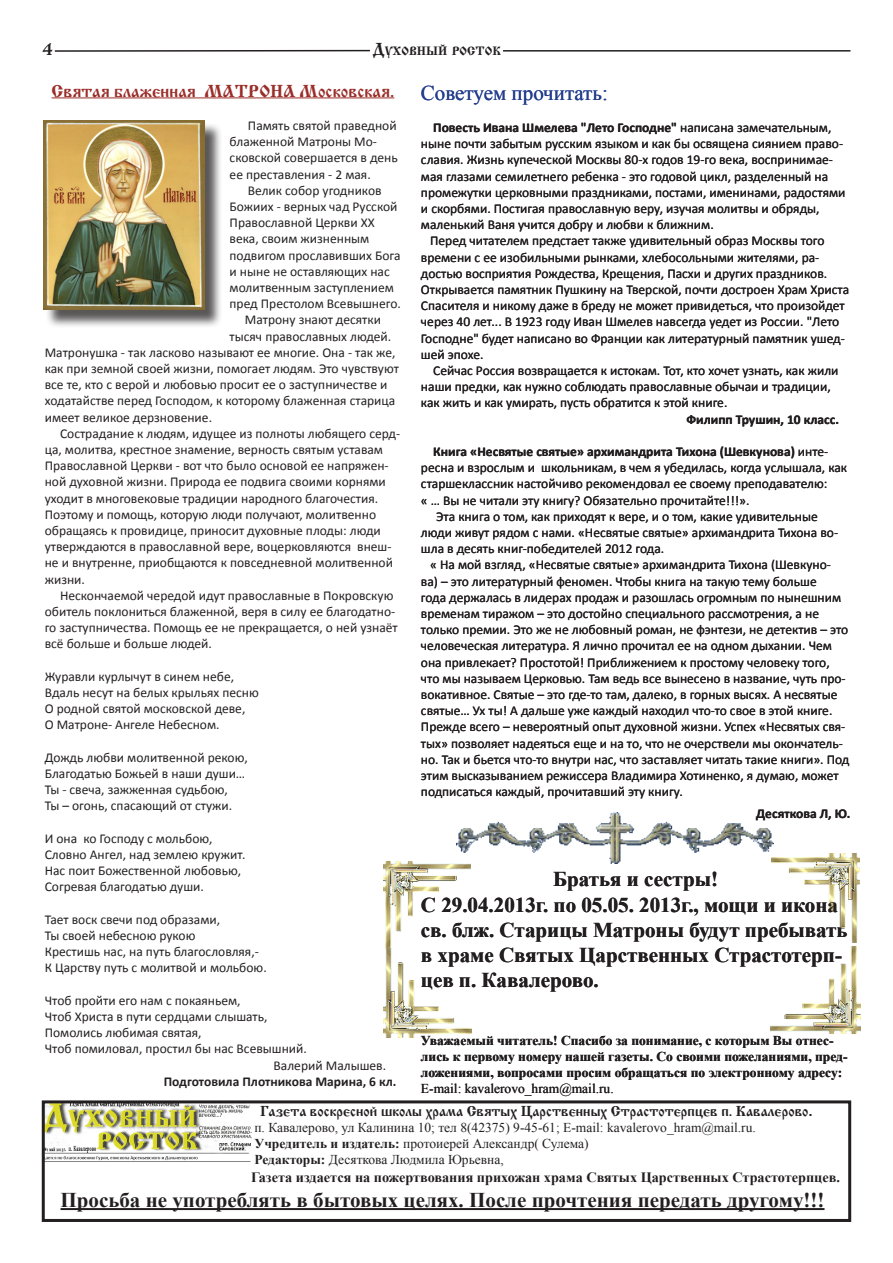
<style>
.page{position:relative;width:893px;height:1263px;background:#fff}
.page>*{position:absolute;margin:0;border:0;box-sizing:border-box;transform-origin:0 0}
.t1{font:700 21px/25.2px "Times New Roman";color:#231f20}
.t2{font:21px "Times New Roman";color:#253f8e}
.t3{font:18px "Cyrillic Old";color:#9a2d29}
.t4{font:18px "Cyrillic Old";color:#231f20}
.t5{font:15px "Cyrillic Old";color:#231f20}
.t6{font:700 14.25px "Times New Roman";color:#231f20}
.t7{font:13.5px/16.2px "Calibri";color:#231f20}
.t8{font:13.5px "Times New Roman";color:#231f20}
.t9{font:700 13.5px/16.2px "Times New Roman";color:#231f20}
.t10{font:700 13.5px "Calibri";color:#231f20}
.t11{font:12.6px "Cyrillic Old";color:#231f20}
.s1{font-size:18px}
.s2{font-weight:700}
</style>
<div class="page">
<hr style="left:55px;top:50px;width:315px;height:2px;background:#231f20">
<hr style="left:503px;top:50px;width:347px;height:2px;background:#231f20">
<div style="left:46px;top:123px;width:177px;height:206px;background:#231f20;opacity:.75"></div>
<img style="left:43px;top:120px;width:161px;height:190px">
<hr style="left:52px;top:98px;width:342px;height:1px;background:#9a2d29">
<img style="left:46px;top:1104px;width:205px;height:58px">
<hr style="left:61px;top:1208px;width:763px;height:2px;background:#231f20">
<div style="left:42px;top:1100px;width:809px;height:122px;border:3px solid #231f20"></div>
<img style="left:771px;top:946px;width:89px;height:88px">
<img style="left:384px;top:861px;width:87px;height:176px">
<img style="left:774px;top:854px;width:85px;height:89px">
<img style="left:456px;top:812px;width:318px;height:52px">
<p class="t4" style="left:43px;top:39px;width:12px">4</p>
<p class="t11" style="left:373px;top:44px;width:130px"><span class="s1">Д</span>уховный росток</p>
<p class="t3" style="left:52px;top:82px;width:344px">Святая блаженная МАТРОНА Московская.</p>
<p class="t7" style="left:230px;top:117px;width:170px;text-indent:18px">Память святой праведной блаженной Матроны Мо&shy;сковской совершается в день ее преставления - 2 мая.</p>
<p class="t7" style="left:230px;top:182px;width:173px;text-indent:18px">Велик собор угодников<br>Божиих - верных чад Русской<br>Православной Церкви ХХ века, своим жизненным подвигом прославивших Бога и ныне не оставляющих нас молитвенным заступлением пред Престолом Всевышнего.</p>
<p class="t7" style="left:245px;top:312px;width:138px">Матрону знают десятки</p>
<p class="t7" style="left:230px;top:328px;width:163px">тысяч православных людей.</p>
<p class="t7" style="left:45px;top:344px;width:352px">Матронушка - так ласково называют ее многие. Она - так же,</p>
<p class="t7" style="left:45px;top:360px;width:356px">как при земной своей жизни, помогает людям. Это чувствуют</p>
<p class="t7" style="left:45px;top:377px;width:344px">все те, кто с верой и любовью просит ее о заступничестве и</p>
<p class="t7" style="left:45px;top:393px;width:352px">ходатайстве перед Господом, к которому блаженная старица</p>
<p class="t7" style="left:45px;top:409px;width:169px">имеет великое дерзновение.</p>
<p class="t7" style="left:45px;top:425px;width:357px;text-indent:15px">Сострадание к людям, идущее из полноты любящего серд&shy;ца, молитва, крестное знамение, верность святым уставам Православной Церкви - вот что было основой ее напряжен&shy;ной духовной жизни. Природа ее подвига своими корнями уходит в многовековые традиции народного благочестия.<br>Поэтому и помощь, которую люди получают, молитвенно обращаясь к провидице, приносит духовные плоды: люди утверждаются в православной вере, воцерковляются внеш&shy;не и внутренне, приобщаются к повседневной молитвенной жизни.</p>
<p class="t7" style="left:45px;top:587px;width:354px;text-indent:15px">Нескончаемой чередой идут православные в Покровскую обитель поклониться блаженной, веря в силу ее благодатно&shy;го заступничества. Помощь ее не прекращается, о ней узнаёт всё больше и больше людей.</p>
<p class="t7" style="left:45px;top:668px;width:191px">Журавли курлычут в синем небе,</p>
<p class="t7" style="left:45px;top:684px;width:216px">Вдаль несут на белых крыльях песню</p>
<p class="t7" style="left:45px;top:701px;width:202px">О родной святой московской деве,</p>
<p class="t7" style="left:45px;top:717px;width:176px">О Матроне- Ангеле Небесном.</p>
<p class="t7" style="left:45px;top:749px;width:205px">Дождь любви молитвенной рекою,</p>
<p class="t7" style="left:45px;top:765px;width:202px">Благодатью Божьей в наши души…</p>
<p class="t7" style="left:45px;top:782px;width:185px">Ты - свеча, зажженная судьбою,</p>
<p class="t7" style="left:45px;top:798px;width:189px">Ты – огонь, спасающий от стужи.</p>
<p class="t7" style="left:45px;top:830px;width:169px">И она ко Господу с мольбою,</p>
<p class="t7" style="left:45px;top:846px;width:202px">Словно Ангел, над землею кружит.</p>
<p class="t7" style="left:45px;top:863px;width:198px">Нас поит Божественной любовью,</p>
<p class="t7" style="left:45px;top:879px;width:161px">Согревая благодатью души.</p>
<p class="t7" style="left:45px;top:911px;width:177px">Тает воск свечи под образами,</p>
<p class="t7" style="left:45px;top:927px;width:152px">Ты своей небесною рукою</p>
<p class="t7" style="left:45px;top:944px;width:216px">Крестишь нас, на путь благословляя,-</p>
<p class="t7" style="left:45px;top:960px;width:223px">К Царству путь с молитвой и мольбою.</p>
<p class="t7" style="left:45px;top:992px;width:197px">Чтоб пройти его нам с покаяньем,</p>
<p class="t7" style="left:45px;top:1008px;width:224px">Чтоб Христа в пути сердцами слышать,</p>
<p class="t7" style="left:45px;top:1025px;width:158px">Помолись любимая святая,</p>
<p class="t7" style="left:45px;top:1041px;width:264px">Чтоб помиловал, простил бы нас Всевышний.</p>
<p class="t7" style="left:274px;top:1057px;width:114px">Валерий Малышев.</p>
<p class="t10" style="left:164px;top:1073px;width:234px">Подготовила Плотникова Марина, 6 кл.</p>
<p class="t5" style="left:260px;top:1103px;width:554px">Газета воскресной школы храма Святых Царственных Страстотерпцев п. Кавалерово<span class="s1">.</span></p>
<p class="t8" style="left:254px;top:1118px;width:503px">п. Кавалерово, ул Калинина 10; тел 8(42375) 9-45-61; E-mail: kavalerovo_hram@mail.ru.</p>
<p class="t8" style="left:254px;top:1135px;width:336px"><span class="s2">Учредитель и издатель:</span> протоиерей Александр( Сулема)</p>
<p class="t8" style="left:254px;top:1151px;width:251px"><span class="s2">Редакторы:</span> Десяткова Людмила Юрьевна,</p>
<p class="t6" style="left:251px;top:1167px;width:590px">Газета издается на пожертвования прихожан храма Святых Царственных Страстотерпцев.</p>
<p class="t1" style="left:61px;top:1186px;width:765px">Просьба не употреблять в бытовых целях. После прочтения передать другому!!!</p>
<p class="t2" style="left:421px;top:78px;width:188px">Советуем прочитать:</p>
<p class="t7" style="left:421px;top:119px;width:426px;text-indent:12px"><span class="s2">Повесть Ивана Шмелева "Лето Господне"</span> написана замечательным, ныне почти забытым русским языком и как бы освящена сиянием право&shy;славия. Жизнь купеческой Москвы 80-х годов 19-го века, воспринимае&shy;мая глазами семилетнего ребенка - это годовой цикл, разделенный на промежутки церковными праздниками, постами, именинами, радостями и скорбями. Постигая православную веру, изучая молитвы и обряды, маленький Ваня учится добру и любви к ближним.</p>
<p class="t7" style="left:421px;top:233px;width:430px;text-indent:9px">Перед читателем предстает также удивительный образ Москвы того времени с ее изобильными рынками, хлебосольными жителями, ра&shy;достью восприятия Рождества, Крещения, Пасхи и других праздников.<br>Открывается памятник Пушкину на Тверской, почти достроен Храм Христа Спасителя и никому даже в бреду не может привидеться, что произойдет через 40 лет... В 1923 году Иван Шмелев навсегда уедет из России. "Лето Господне" будет написано во Франции как литературный памятник ушед&shy;шей эпохе.</p>
<p class="t7" style="left:421px;top:362px;width:419px;text-indent:12px">Сейчас Россия возвращается к истокам. Тот, кто хочет узнать, как жили наши предки, как нужно соблюдать православные обычаи и традиции, как жить и как умирать, пусть обратится к этой книге.</p>
<p class="t10" style="left:686px;top:410px;width:154px">Филипп Трушин, 10 класс.</p>
<p class="t7" style="left:421px;top:443px;width:428px;text-indent:12px"><span class="s2">Книга «Несвятые святые» архимандрита Тихона (Шевкунова)</span> инте&shy;ресна и взрослым и школьникам, в чем я убедилась, когда услышала, как старшеклассник настойчиво рекомендовал ее своему преподавателю:<br>« … Вы не читали эту книгу? Обязательно прочитайте!!!».</p>
<p class="t7" style="left:421px;top:508px;width:419px;text-indent:15px">Эта книга о том, как приходят к вере, и о том, какие удивительные люди живут рядом с нами. «Несвятые святые» архимандрита Тихона во&shy;шла в десять книг-победителей 2012 года.</p>
<p class="t7" style="left:421px;top:557px;width:430px;text-indent:9px">« На мой взгляд, «Несвятые святые» архимандрита Тихона (Шевкуно&shy;ва) – это литературный феномен. Чтобы книга на такую тему больше<br>года держалась в лидерах продаж и разошлась огромным по нынешним временам тиражом – это достойно специального рассмотрения, а не только премии. Это же не любовный роман, не фэнтези, не детектив – это человеческая литература. Я лично прочитал ее на одном дыхании. Чем она привлекает? Простотой! Приближением к простому человеку того, что мы называем Церковью. Там ведь все вынесено в название, чуть про&shy;вокативное. Святые – это где-то там, далеко, в горных высях. А несвятые святые… Ух ты! А дальше уже каждый находил что-то свое в этой книге.<br>Прежде всего – невероятный опыт духовной жизни. Успех «Несвятых свя&shy;тых» позволяет надеяться еще и на то, что не очерствели мы окончатель&shy;но. Так и бьется что-то внутри нас, что заставляет читать такие книги». Под этим высказыванием режиссера Владимира Хотиненко, я думаю, может подписаться каждый, прочитавший эту книгу.</p>
<p class="t10" style="left:756px;top:805px;width:96px">Десяткова Л, Ю.</p>
<p class="t1" style="left:553px;top:866px;width:166px">Братья и сестры!</p>
<p class="t1" style="left:421px;top:891px;width:428px">С 29.04.2013г. по 05.05. 2013г., мощи и икона св. блж. Старицы Матроны будут пребывать в храме Святых Царственных Страстотерп&shy;цев п. Кавалерово.</p>
<p class="t9" style="left:421px;top:1032px;width:428px">Уважаемый читатель! Спасибо за понимание, с которым Вы отнес&shy;лись к первому номеру нашей газеты. Со своими пожеланиями, пред&shy;ложениями, вопросами просим обращаться по электронному адресу:</p>
<p class="t8" style="left:421px;top:1080px;width:194px">E-mail: kavalerovo_hram@mail.ru.</p>
</div>
